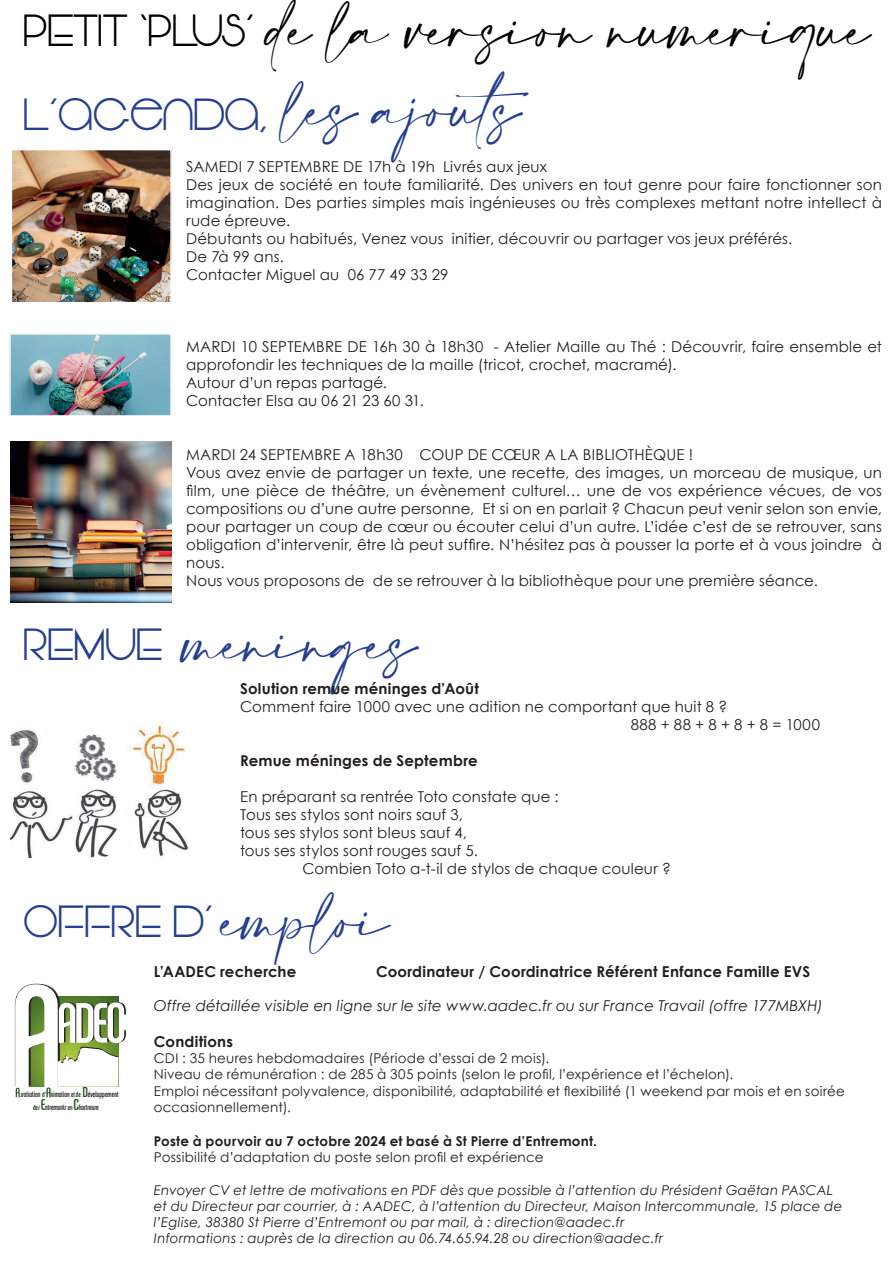
<style>
.page{position:relative;width:893px;height:1263px;background:#fff}
.page>*{position:absolute;margin:0;border:0;box-sizing:border-box;transform-origin:0 0}
.t1{font:45px "Amalfi Coast";color:#000001}
.t2{font:45px "Vonique 64";color:#253f8e}
.t3{font:45px "Amalfi Coast";color:#253f8e}
.t4{font:15px/18px "Century Gothic";letter-spacing:.01em;color:#231f20}
.t5{font:700 15px "Century Gothic";letter-spacing:.01em;color:#231f20}
.t6{font:italic 15px "Century Gothic";letter-spacing:.01em;color:#231f20}
.t7{font:italic 13.5px/16.2px "Century Gothic";letter-spacing:.015em;color:#231f20}
.t8{font:13.5px/16.2px "Century Gothic";letter-spacing:.015em;color:#231f20}
.t9{font:700 13.5px "Century Gothic";letter-spacing:.015em;color:#231f20}
.t10{font:8.1px "Chalet Comprime Cologne Seventy";color:#231f20}
.s1{font-family:"Vonique 64";color:#000003}
.s2{font-family:"Amalfi Coast"}
.s3{font-family:"Vonique 64"}
.s4{font-size:7.5px}
.s5{font-size:15.45px;color:#27571d}
.s6{font-size:16.95px;color:#27571d}
</style>
<div class="page">
<svg style="left:15px;top:984px;width:111px;height:113px"></svg>
<img style="left:12px;top:336px;width:157px;height:78px">
<div style="left:9px;top:333px;width:163px;height:84px;border:2px solid #fff"></div>
<img style="left:14px;top:152px;width:155px;height:148px">
<div style="left:11px;top:149px;width:161px;height:154px;border:2px solid #fff"></div>
<img style="left:11px;top:441px;width:161px;height:161px">
<img style="left:11px;top:723px;width:178px;height:135px">
<h1 class="t1" style="left:24px;top:4px;width:847px"><span class="s1">PETIT ‘PLUS’</span> de la version numérique</h1>
<h1 class="t2" style="left:24px;top:87px;width:531px">L’AGENDA, <span class="s2">les ajouts</span></h1>
<p class="t4" style="left:186px;top:157px;width:697px">SAMEDI 7 SEPTEMBRE DE 17h à 19h Livrés aux jeux<br>Des jeux de société en toute familiarité. Des univers en tout genre pour faire fonctionner son imagination. Des parties simples mais ingénieuses ou très complexes mettant notre intellect à rude épreuve.<br>Débutants ou habitués, Venez vous initier, découvrir ou partager vos jeux préférés.<br>De 7à 99 ans.<br>Contacter Miguel au 06 77 49 33 29</p>
<p class="t4" style="left:186px;top:337px;width:697px">MARDI 10 SEPTEMBRE DE 16h 30 à 18h30 - Atelier Maille au Thé : Découvrir, faire ensemble et approfondir les techniques de la maille (tricot, crochet, macramé).<br>Autour d’un repas partagé.<br>Contacter Elsa au 06 21 23 60 31.</p>
<p class="t4" style="left:186px;top:445px;width:697px">MARDI 24 SEPTEMBRE A 18h30 COUP DE CŒUR A LA BIBLIOTHÈQUE !<br>Vous avez envie de partager un texte, une recette, des images, un morceau de musique, un film, une pièce de théâtre, un évènement culturel… une de vos expérience vécues, de vos compositions ou d’une autre personne, Et si on en parlait ? Chacun peut venir selon son envie, pour partager un coup de cœur ou écouter celui d’un autre. L’idée c’est de se retrouver, sans obligation d’intervenir, être là peut suffire. N’hésitez pas à pousser la porte et à vous joindre à nous.<br>Nous vous proposons de de se retrouver à la bibliothèque pour une première séance.</p>
<h1 class="t3" style="left:24px;top:618px;width:394px"><span class="s3">REMUE</span> méninges</h1>
<p class="t5" style="left:240px;top:677px;width:240px">Solution remue méninges d’Août</p>
<p class="t4" style="left:631px;top:697px;width:191px;text-indent:-391px">Comment faire 1000 avec une adition ne comportant que huit 8 ?<br>888 + 88 + 8 + 8 + 8 = 1000</p>
<p class="t5" style="left:240px;top:749px;width:239px">Remue méninges de Septembre</p>
<p class="t4" style="left:240px;top:787px;width:320px">En préparant sa rentrée Toto constate que :</p>
<p class="t4" style="left:240px;top:805px;width:224px">Tous ses stylos sont noirs sauf 3,</p>
<p class="t4" style="left:240px;top:823px;width:228px">tous ses stylos sont bleus sauf 4,</p>
<p class="t4" style="left:240px;top:841px;width:239px">tous ses stylos sont rouges sauf 5.</p>
<p class="t4" style="left:302px;top:859px;width:370px">Combien Toto a-t-il de stylos de chaque couleur ?</p>
<h1 class="t2" style="left:24px;top:895px;width:366px">OFFRE D’ <span class="s2">emploi</span></h1>
<p class="t5" style="left:154px;top:960px;width:144px">L’AADEC recherche</p>
<p class="t5" style="left:376px;top:960px;width:435px">Coordinateur / Coordinatrice Référent Enfance Famille EVS</p>
<p class="t6" style="left:154px;top:995px;width:671px">Offre détaillée visible en ligne sur le site www.aadec.fr ou sur France Travail (offre 177MBXH)</p>
<p class="t5" style="left:154px;top:1030px;width:81px">Conditions</p>
<p class="t8" style="left:154px;top:1050px;width:692px">CDI : 35 heures hebdomadaires (Période d’essai de 2 mois).<br>Niveau de rémunération : de 285 à 305 points (selon le profil, l’expérience et l’échelon).<br>Emploi nécessitant polyvalence, disponibilité, adaptabilité et flexibilité (1 weekend par mois et en soirée occasionnellement).</p>
<p class="t9" style="left:154px;top:1131px;width:445px">Poste à pourvoir au 7 octobre 2024 et basé à St Pierre d’Entremont.</p>
<p class="t8" style="left:154px;top:1149px;width:391px">Possibilité d’adaptation du poste selon profil et expérience</p>
<p class="t7" style="left:154px;top:1181px;width:690px">Envoyer CV et lettre de motivations en PDF dès que possible à l’attention du Président Gaëtan PASCAL et du Directeur par courrier, à : AADEC, à l’attention du Directeur, Maison Intercommunale, 15 place de l’Eglise, 38380 St Pierre d’Entremont ou par mail, à : direction@aadec.fr<br>Informations : auprès de la direction au 06.74.65.94.28 ou direction@aadec.fr</p>
<p class="t10" style="left:20px;top:1090px;width:100px">ssotiation <span class="s4">d’</span> nimation <span class="s4">etde</span> <span class="s5">D</span>éveloppement</p>
<p class="t10" style="left:33px;top:1103px;width:67px"><span class="s4">des</span><span class="s6">E</span>ntremonts<span class="s4">en</span><span class="s6">C</span>hartreuse</p>
</div>
